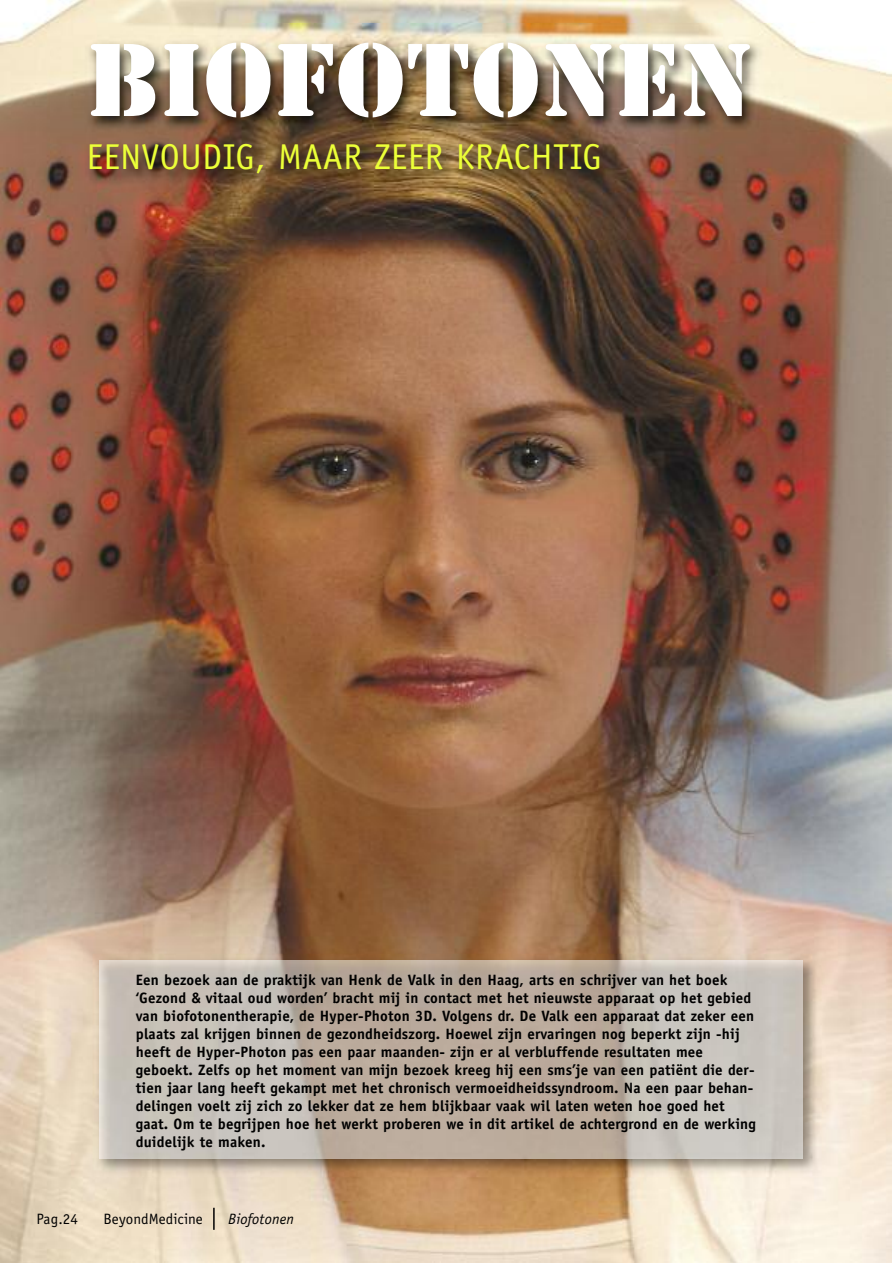
<style>
.page{position:relative;width:893px;height:1263px;background:#fff}
.page>*{position:absolute;margin:0;border:0;box-sizing:border-box;transform-origin:0 0}
.t1{font:108px "Stencil";letter-spacing:.01em;color:#fff}
.t2{font:36px "Officina Sans";letter-spacing:.01em;color:#ebff38}
.t3{font:700 15px/18px "Officina Sans";letter-spacing:.01em;color:#000}
.t4{font:15px "Officina Sans";letter-spacing:.01em;color:#000}
.t5{font:italic 15px "Officina Sans";letter-spacing:.01em;color:#000}
</style>
<div class="page">
<img style="left:0;top:0;width:891px;height:1263px">
<img style="left:93px;top:954px;width:729px;height:223px">
<img style="left:99px;top:960px;width:703px;height:198px">
<hr style="left:213px;top:1208px;width:2px;height:22px;background:#000">
<img style="left:50px;top:24px;width:830px;height:216px">
<h1 class="t1" style="left:87px;top:37px;width:667px">BIOFOTONEN</h1>
<h2 class="t2" style="left:87px;top:143px;width:517px">EENVOUDIG, MAAR ZEER KRACHTIG</h2>
<p class="t3" style="left:136px;top:972px;width:622px">Een bezoek aan de praktijk van Henk de Valk in den Haag, arts en schrijver van het boek ‘Gezond &amp; vitaal oud worden’ bracht mij in contact met het nieuwste apparaat op het gebied van biofotonentherapie, de Hyper-Photon 3D. Volgens dr. De Valk een apparaat dat zeker een plaats zal krijgen binnen de gezondheidszorg. Hoewel zijn ervaringen nog beperkt zijn -hij heeft de Hyper-Photon pas een paar maanden- zijn er al verbluffende resultaten mee geboekt. Zelfs op het moment van mijn bezoek kreeg hij een sms’je van een patiënt die der&shy;tien jaar lang heeft gekampt met het chronisch vermoeidheidssyndroom. Na een paar behan&shy;delingen voelt zij zich zo lekker dat ze hem blijkbaar vaak wil laten weten hoe goed het gaat. Om te begrijpen hoe het werkt proberen we in dit artikel de achtergrond en de werking duidelijk te maken.</p>
<p class="t4" style="left:37px;top:1213px;width:43px">Pag.24</p>
<p class="t4" style="left:103px;top:1213px;width:101px">BeyondMedicine</p>
<p class="t5" style="left:228px;top:1213px;width:67px">Biofotonen</p>
</div>
